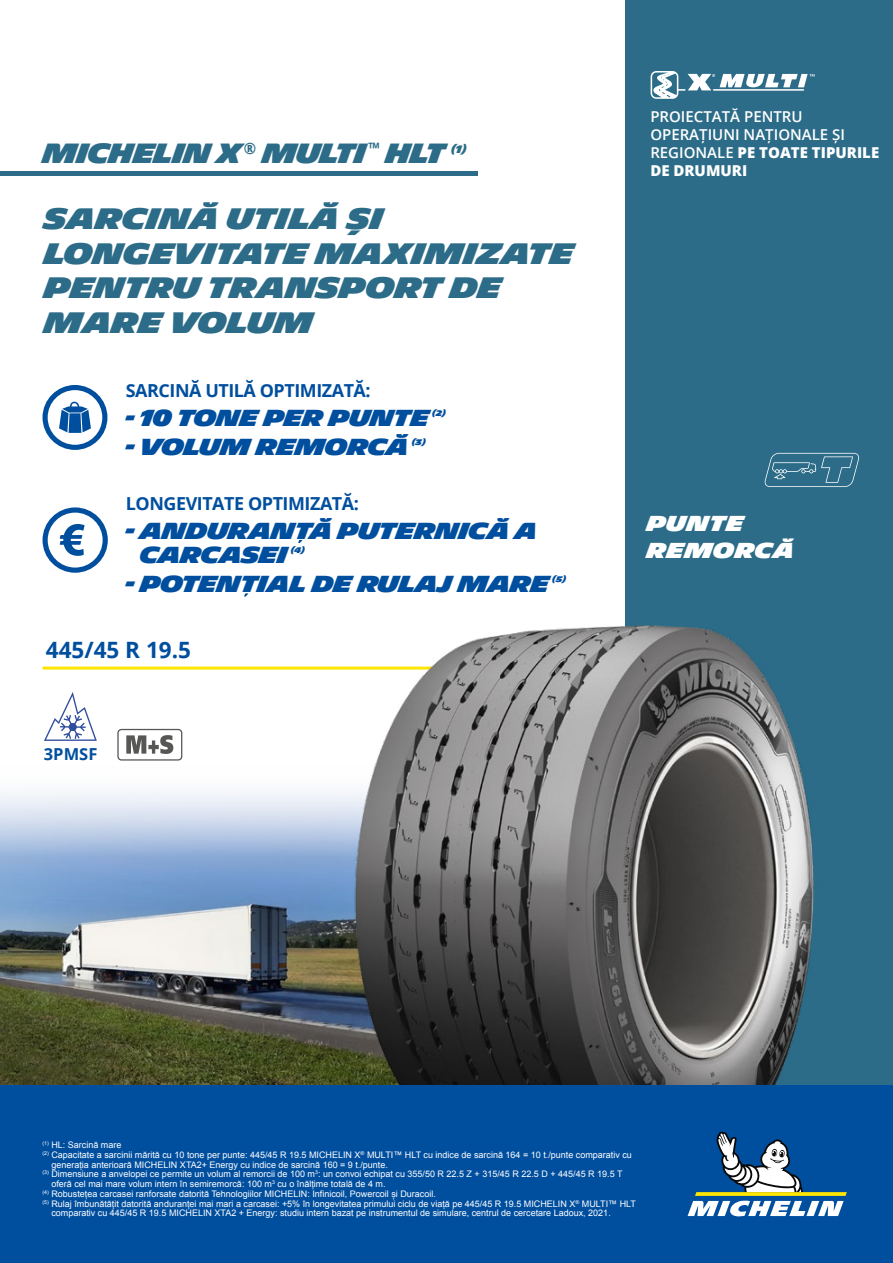
<style>
.page{position:relative;width:893px;height:1263px;background:#fff}
.page>*{position:absolute;margin:0;border:0;box-sizing:border-box;transform-origin:0 0}
.MICH_B13{font:900 28.65px/34.5px "Michelin";letter-spacing:-.025em;color:#2c6c88}
.TITRE{font:900 27px "Michelin";letter-spacing:-.05em;color:#2c6c88;scale:.95 1}
.PICTO_Txt{font:900 22.5px/24px "Michelin";letter-spacing:-.04em;color:#004f9f}
.DIMENSIONS___FILET{font:700 22.5px "Open Sans";color:#004f9f}
.MICH_B15{font:900 21px/27px "Michelin";color:#fff}
.PICTO_Txt-2{font:700 18px "Open Sans";letter-spacing:-.025em;color:#004f9f}
.PICTO_Txt-3{font:700 16.5px "Open Sans";color:#004f9f}
.USAGES{font:600 15px/18px "Open Sans";color:#fff}
.TITRE-2{font:900 10.5px "Michelin";color:#2c6c88;scale:.95 1}
.Asterix{font:9px/9.8px "Arial";color:#fff}
.PICTO_Txt-4{font:900 7.8px "Michelin";color:#004f9f}
.s1{font-weight:800}
</style>
<div class="page">
<img style="left:0;top:906px;width:318px;height:179px">
<svg style="left:0;top:760px;width:318px;height:146px"></svg>
<hr style="left:43px;top:666px;width:414px;height:3px;background:#ffe600">
<div style="left:625px;top:0;width:268px;height:1263px;background:#2c6c88"></div>
<svg style="left:651px;top:71px;width:164px;height:28px"></svg>
<svg style="left:43px;top:507px;width:65px;height:66px"></svg>
<img style="left:318px;top:625px;width:496px;height:460px">
<div style="left:0;top:1085px;width:893px;height:178px;background:#004f9f"></div>
<svg style="left:688px;top:1132px;width:159px;height:84px"></svg>
<svg style="left:764px;top:453px;width:95px;height:34px"></svg>
<svg style="left:43px;top:385px;width:64px;height:65px"></svg>
<svg style="left:44px;top:692px;width:53px;height:49px"></svg>
<svg style="left:117px;top:729px;width:65px;height:31px"></svg>
<div style="left:0;top:171px;width:478px;height:5px;background:#2c6c88"></div>
<p class="TITRE" style="left:43px;top:138px;width:426px">MICHELIN X <sup>®</sup> MULTI <sup>™</sup> HLT</p>
<p class="TITRE-2" style="left:451px;top:143px;width:18px">(1)</p>
<p class="MICH_B13" style="left:44px;top:202px;width:532px">SARCINĂ UTILĂ ȘI<br>LONGEVITATE MAXIMIZATE<br>PENTRU TRANSPORT DE<br>MARE VOLUM</p>
<p class="PICTO_Txt-2" style="left:126px;top:378px;width:246px">SARCINĂ UTILĂ OPTIMIZATĂ:</p>
<p class="PICTO_Txt" style="left:126px;top:406px;width:305px">- 10 TONE PER PUNTE</p>
<p class="PICTO_Txt-4" style="left:432px;top:408px;width:15px">(2)</p>
<p class="PICTO_Txt" style="left:126px;top:436px;width:285px">- VOLUM REMORCĂ</p>
<p class="PICTO_Txt-4" style="left:412px;top:437px;width:16px">(3)</p>
<p class="PICTO_Txt-2" style="left:126px;top:491px;width:235px">LONGEVITATE OPTIMIZATĂ:</p>
<p class="PICTO_Txt" style="left:140px;top:519px;width:400px;text-indent:-14px">- ANDURANTĂ PUTERNICĂ A<br>CARCASEI</p>
<p class="PICTO_Txt-4" style="left:291px;top:545px;width:16px">(4)</p>
<p class="PICTO_Txt" style="left:126px;top:573px;width:425px">- POTENTIAL DE RULAJ MARE</p>
<p class="PICTO_Txt-4" style="left:552px;top:574px;width:16px">(5)</p>
<p class="DIMENSIONS___FILET" style="left:46px;top:634px;width:147px">445/45 R 19.5</p>
<p class="PICTO_Txt-3" style="left:44px;top:742px;width:55px">3PMSF</p>
<p class="USAGES" style="left:650px;top:107px;width:230px">PROIECTATĂ PENTRU<br>OPERAȚIUNI NAȚIONALE ȘI<br>REGIONALE <span class="s1">PE TOATE TIPURILE<br>DE DRUMURI</span></p>
<p class="MICH_B15" style="left:646px;top:511px;width:150px">PUNTE<br>REMORCĂ</p>
<p class="Asterix" style="left:43px;top:1140px;width:80px"><sup>(1)</sup> HL: Sarcină mare</p>
<p class="Asterix" style="left:51px;top:1150px;width:582px;text-indent:-9px"><sup>(2)</sup> Capacitate a sarcinii mărită cu 10 tone per punte: 445/45 R 19.5 MICHELIN X<sup>®</sup> MULTI™ HLT cu indice de sarcină 164 = 10 t./punte comparativ cu generația anterioară MICHELIN XTA2+ Energy cu indice de sarcină 160 = 9 t./punte.</p>
<p class="Asterix" style="left:51px;top:1169px;width:573px;text-indent:-9px"><sup>(3)</sup> Dimensiune a anvelopei ce permite un volum al remorcii de 100 m<sup>3</sup>: un convoi echipat cu 355/50 R 22.5 Z + 315/45 R 22.5 D + 445/45 R 19.5 T oferă cel mai mare volum intern în semiremorcă: 100 m<sup>3</sup> cu o înălțime totală de 4 m.</p>
<p class="Asterix" style="left:43px;top:1189px;width:395px"><sup>(4)</sup> Robustețea carcasei ranforsate datorită Tehnologiilor MICHELIN: Infinicoil, Powercoil și Duracoil.</p>
<p class="Asterix" style="left:51px;top:1199px;width:586px;text-indent:-9px"><sup>(5)</sup> Rulaj îmbunătățit datorită anduranței mai mari a carcasei: +5% în longevitatea primului ciclu de viață pe 445/45 R 19.5 MICHELIN X<sup>®</sup> MULTI™ HLT comparativ cu 445/45 R 19.5 MICHELIN XTA2 + Energy: studiu intern bazat pe instrumentul de simulare, centrul de cercetare Ladoux, 2021.</p>
</div>
